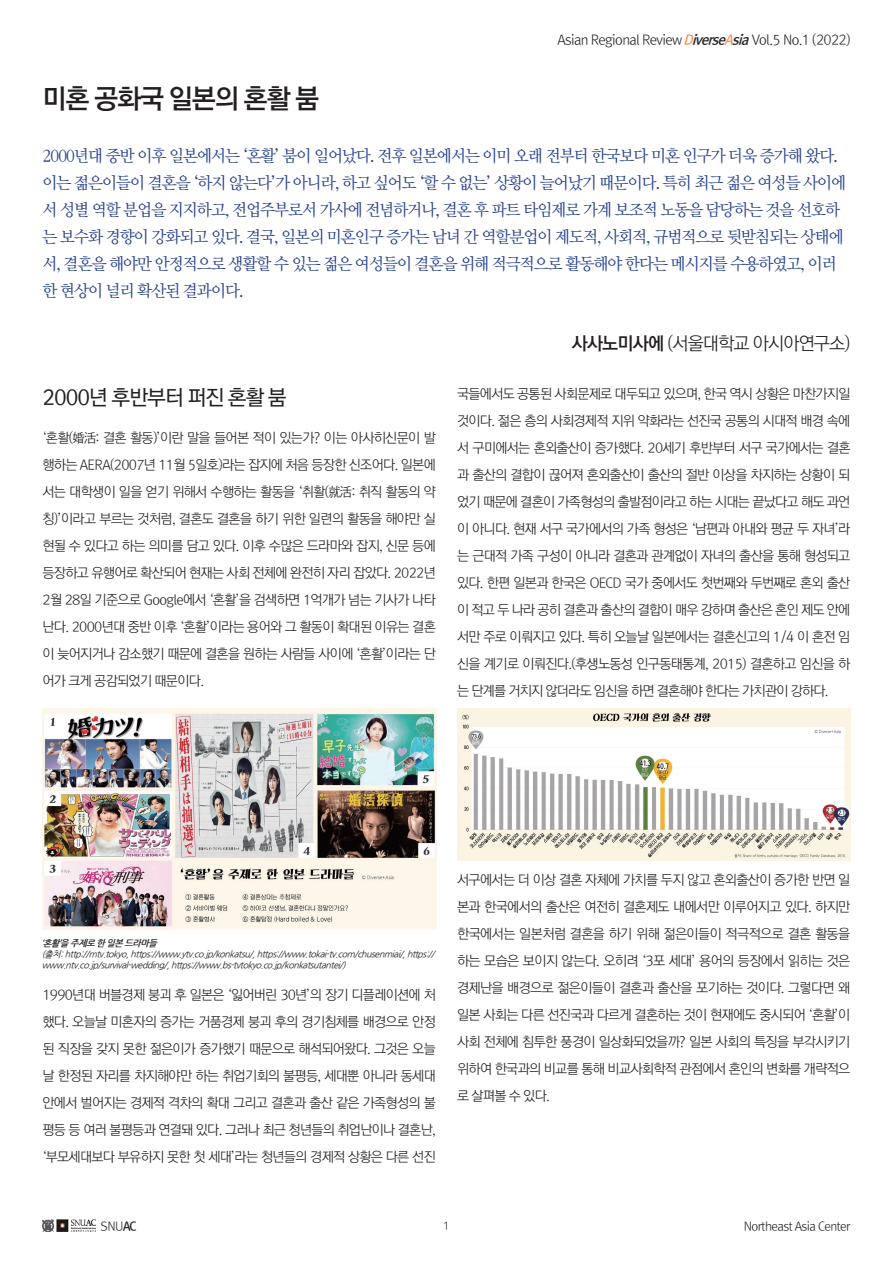
<style>
.page{position:relative;width:893px;height:1263px;background:#fff}
.page>*{position:absolute;margin:0;border:0;box-sizing:border-box;transform-origin:0 0}
.t1{font:27px "Rix Go B";letter-spacing:-.05em;color:#231f20}
.t2{font:21px "Rix Go M";letter-spacing:-.05em;color:#231f20}
.t3{font:18px "Rix Go L";letter-spacing:-.05em;color:#231f20}
.t4{font:16.5px/27px "Rix Mj M";letter-spacing:-.05em;color:#253f8e}
.t5{font:13.5px/27px "Rix Go L";letter-spacing:-.05em;color:#231f20;text-align:justify}
.t6{font:12px "Rix Go L";letter-spacing:-.05em;color:#231f20}
.t7{font:10.5px "Rix Go L";color:#231f20}
.t8{font:italic 9px/10.8px "Nanum Gothic";color:#231f20}
.t9{font:italic 700 9px "Nanum Gothic";color:#231f20}
.s1{font-family:"Rix Go B";font-style:italic;color:#f69450}
.s2{font-family:"Rix Go B";font-style:italic}
.s3{font-family:"Rix Go B"}
</style>
<div class="page">
<img style="left:43px;top:1220px;width:53px;height:12px">
<img style="left:43px;top:708px;width:393px;height:221px">
<img style="left:457px;top:708px;width:393px;height:152px">
<p class="t5" style="left:557px;top:26px;width:294px">Asian Regional Review <span class="s1">D</span><span class="s2">iverse</span><span class="s1">A</span><span class="s2">sia</span> Vol.5 No.1 (2022)</p>
<h1 class="t1" style="left:43px;top:80px;width:279px">미혼 공화국 일본의 혼활 붐</h1>
<p class="t4" style="left:43px;top:141px;width:805px">2000년대 중반 이후 일본에서는 ‘혼활’ 붐이 일어났다. 전후 일본에서는 이미 오래 전부터 한국보다 미혼 인구가 더욱 증가해 왔다. 이는 젊은이들이 결혼을 ‘하지 않는다’가 아니라, 하고 싶어도 ‘할 수 없는’ 상황이 늘어났기 때문이다. 특히 최근 젊은 여성들 사이에 서 성별 역할 분업을 지지하고, 전업주부로서 가사에 전념하거나, 결혼 후 파트 타임제로 가계 보조적 노동을 담당하는 것을 선호하 는 보수화 경향이 강화되고 있다. 결국, 일본의 미혼인구 증가는 남녀 간 역할분업이 제도적, 사회적, 규범적으로 뒷받침되는 상태에 서, 결혼을 해야만 안정적으로 생활할 수 있는 젊은 여성들이 결혼을 위해 적극적으로 활동해야 한다는 메시지를 수용하였고, 이러 한 현상이 널리 확산된 결과이다.</p>
<h3 class="t3" style="left:572px;top:331px;width:280px"><span class="s3">사사노미사에</span> (서울대학교 아시아연구소)</h3>
<h2 class="t2" style="left:43px;top:384px;width:246px">2000년 후반부터 퍼진 혼활 붐</h2>
<p class="t5" style="left:43px;top:424px;width:395px">‘혼활(婚活: 결혼 활동)’이란 말을 들어본 적이 있는가? 이는 아사히신문이 발 행하는 AERA(2007년 11월 5일호)라는 잡지에 처음 등장한 신조어다. 일본에 서는 대학생이 일을 얻기 위해서 수행하는 활동을 ‘취활(就活: 취직 활동의 약 칭)’이라고 부르는 것처럼, 결혼도 결혼을 하기 위한 일련의 활동을 해야만 실 현될 수 있다고 하는 의미를 담고 있다. 이후 수많은 드라마와 잡지, 신문 등에 등장하고 유행어로 확산되어 현재는 사회 전체에 완전히 자리 잡았다. 2022년 2월 28일 기준으로 Google에서 ‘혼활’을 검색하면 1억개가 넘는 기사가 나타 난다. 2000년대 중반 이후 ‘혼활’이라는 용어와 그 활동이 확대된 이유는 결혼 이 늦어지거나 감소했기 때문에 결혼을 원하는 사람들 사이에 ‘혼활’이라는 단 어가 크게 공감되었기 때문이다.</p>
<p class="t5" style="left:457px;top:380px;width:395px">국들에서도 공통된 사회문제로 대두되고 있으며, 한국 역시 상황은 마찬가지일 것이다. 젊은 층의 사회경제적 지위 약화라는 선진국 공통의 시대적 배경 속에 서 구미에서는 혼외출산이 증가했다. 20세기 후반부터 서구 국가에서는 결혼 과 출산의 결합이 끊어져 혼외출산이 출산의 절반 이상을 차지하는 상황이 되 었기 때문에 결혼이 가족형성의 출발점이라고 하는 시대는 끝났다고 해도 과언 이 아니다. 현재 서구 국가에서의 가족 형성은 ‘남편과 아내와 평균 두 자녀’라 는 근대적 가족 구성이 아니라 결혼과 관계없이 자녀의 출산을 통해 형성되고 있다. 한편 일본과 한국은 OECD 국가 중에서도 첫번째와 두번째로 혼외 출산 이 적고 두 나라 공히 결혼과 출산의 결합이 매우 강하며 출산은 혼인 제도 안에 서만 주로 이뤄지고 있다. 특히 오늘날 일본에서는 결혼신고의 1/4 이 혼전 임 신을 계기로 이뤄진다.(후생노동성 인구동태통계, 2015) 결혼하고 임신을 하 는 단계를 거치지 않더라도 임신을 하면 결혼해야 한다는 가치관이 강하다.</p>
<p class="t9" style="left:42px;top:939px;width:119px">‘혼활 ’을 주제로 한 일본 드라마들</p>
<p class="t8" style="left:42px;top:949px;width:397px">(출처:http://mtv.tokyo,https://www.ytv.co.jp/konkatsu/,https://www.tokai-tv.com/chusenmiai/,https:// www.ntv.co.jp/survival-wedding/,https://www.bs-tvtokyo.co.jp/konkatsutantei/)</p>
<p class="t5" style="left:43px;top:981px;width:395px">1990년대 버블경제 붕괴 후 일본은 ‘잃어버린 30년’의 장기 디플레이션에 처 했다. 오늘날 미혼자의 증가는 거품경제 붕괴 후의 경기침체를 배경으로 안정 된 직장을 갖지 못한 젊은이가 증가했기 때문으로 해석되어왔다. 그것은 오늘 날 한정된 자리를 차지해야만 하는 취업기회의 불평등, 세대뿐 아니라 동세대 안에서 벌어지는 경제적 격차의 확대 그리고 결혼과 출산 같은 가족형성의 불 평등 등 여러 불평등과 연결돼 있다. 그러나 최근 청년들의 취업난이나 결혼난, ‘부모세대보다 부유하지 못한 첫 세대’라는 청년들의 경제적 상황은 다른 선진</p>
<p class="t5" style="left:457px;top:866px;width:395px">서구에서는 더 이상 결혼 자체에 가치를 두지 않고 혼외출산이 증가한 반면 일 본과 한국에서의 출산은 여전히 결혼제도 내에서만 이루어지고 있다. 하지만 한국에서는 일본처럼 결혼을 하기 위해 젊은이들이 적극적으로 결혼 활동을 하는 모습은 보이지 않는다. 오히려 ‘3포 세대’ 용어의 등장에서 읽히는 것은 경제난을 배경으로 젊은이들이 결혼과 출산을 포기하는 것이다. 그렇다면 왜 일본 사회는 다른 선진국과 다르게 결혼하는 것이 현재에도 중시되어 ‘혼활’이 사회 전체에 침투한 풍경이 일상화되었을까? 일본 사회의 특징을 부각시키기 위하여 한국과의 비교를 통해 비교사회학적 관점에서 혼인의 변화를 개략적으 로 살펴볼 수 있다.</p>
<p class="t6" style="left:101px;top:1218px;width:38px">SNU<span class="s3">AC</span></p>
<p class="t7" style="left:443px;top:1218px;width:8px">1</p>
<p class="t6" style="left:744px;top:1218px;width:108px">Northeast Asia Center</p>
</div>
